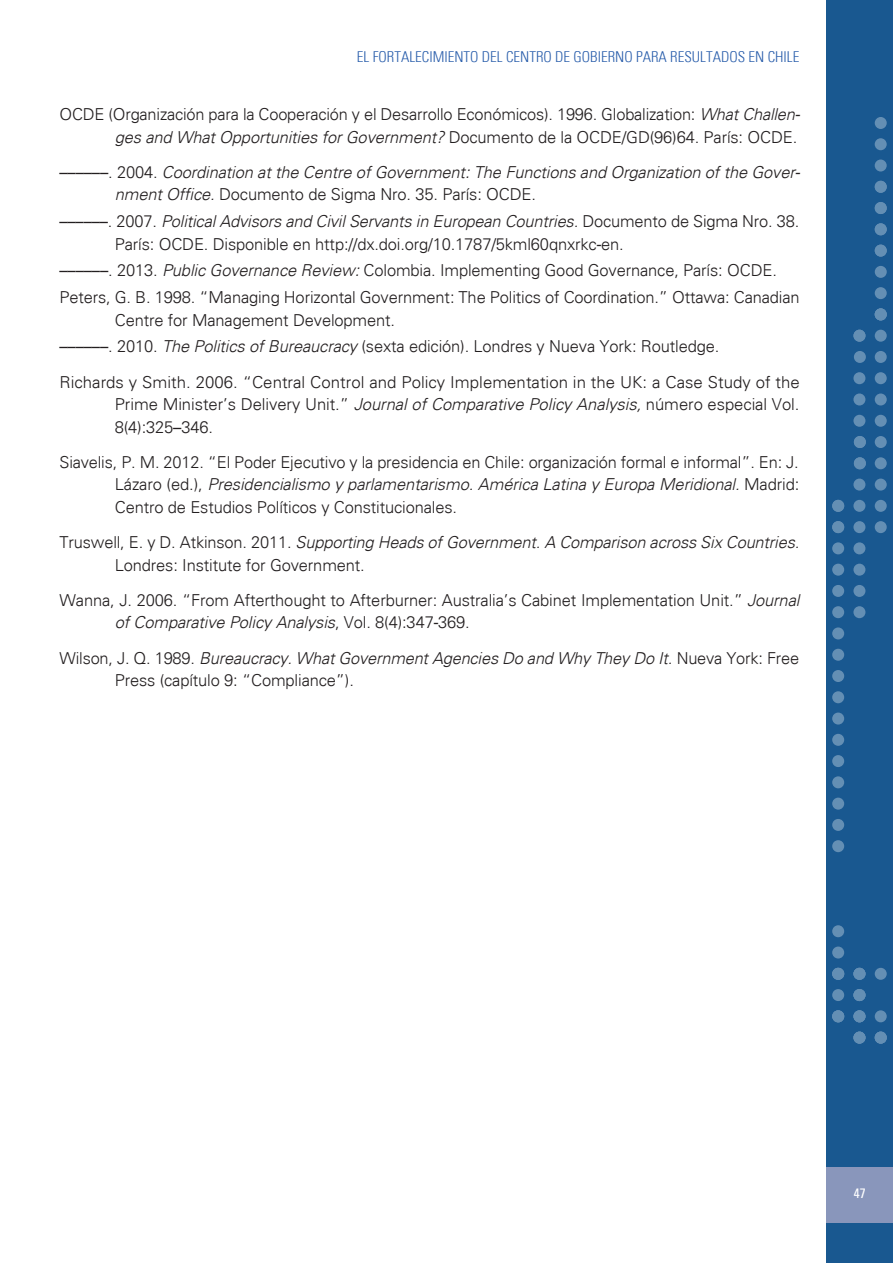
<style>
.page{position:relative;width:893px;height:1263px;background:#fff}
.page>*{position:absolute;margin:0;border:0;box-sizing:border-box;transform-origin:0 0}
.Sin_espaciado{font:300 16.5px/22.5px "Univers";letter-spacing:-.01em;color:#231f20}
.Sin_espaciado-2{font:italic 300 16.5px/22.5px "Univers";letter-spacing:-.01em;color:#231f20}
.t1{font:300 condensed 15px "Univers";color:#275caa}
.t2{font:condensed 13.5px "Univers";color:#fff}
.s1{font-style:italic}
.s2{font-style:normal}
</style>
<div class="page">
<div style="left:826px;top:0;width:67px;height:1263px;background:#195890"></div>
<div style="left:875px;top:181px;width:12px;height:12px;background:#648fb4;border-radius:50%"></div>
<div style="left:875px;top:202px;width:12px;height:12px;background:#648fb4;border-radius:50%"></div>
<div style="left:875px;top:223px;width:12px;height:12px;background:#648fb4;border-radius:50%"></div>
<div style="left:875px;top:245px;width:12px;height:12px;background:#648fb4;border-radius:50%"></div>
<div style="left:875px;top:138px;width:12px;height:12px;background:#648fb4;border-radius:50%"></div>
<div style="left:875px;top:160px;width:12px;height:11px;background:#648fb4;border-radius:50%"></div>
<div style="left:875px;top:266px;width:12px;height:12px;background:#648fb4;border-radius:50%"></div>
<div style="left:853px;top:330px;width:12px;height:12px;background:#648fb4;border-radius:50%"></div>
<div style="left:854px;top:351px;width:12px;height:12px;background:#648fb4;border-radius:50%"></div>
<div style="left:854px;top:436px;width:12px;height:12px;background:#648fb4;border-radius:50%"></div>
<div style="left:854px;top:457px;width:12px;height:12px;background:#648fb4;border-radius:50%"></div>
<div style="left:832px;top:500px;width:12px;height:12px;background:#648fb4;border-radius:50%"></div>
<div style="left:832px;top:521px;width:12px;height:12px;background:#648fb4;border-radius:50%"></div>
<div style="left:875px;top:117px;width:12px;height:12px;background:#648fb4;border-radius:50%"></div>
<div style="left:875px;top:287px;width:12px;height:12px;background:#648fb4;border-radius:50%"></div>
<div style="left:875px;top:308px;width:12px;height:12px;background:#648fb4;border-radius:50%"></div>
<div style="left:875px;top:330px;width:12px;height:12px;background:#648fb4;border-radius:50%"></div>
<div style="left:875px;top:351px;width:12px;height:12px;background:#648fb4;border-radius:50%"></div>
<div style="left:875px;top:372px;width:12px;height:12px;background:#648fb4;border-radius:50%"></div>
<div style="left:875px;top:393px;width:12px;height:12px;background:#648fb4;border-radius:50%"></div>
<svg style="left:875px;top:415px;width:12px;height:12px"></svg>
<div style="left:875px;top:436px;width:12px;height:12px;background:#648fb4;border-radius:50%"></div>
<div style="left:875px;top:457px;width:12px;height:12px;background:#648fb4;border-radius:50%"></div>
<div style="left:875px;top:479px;width:12px;height:12px;background:#648fb4;border-radius:50%"></div>
<div style="left:875px;top:500px;width:12px;height:12px;background:#648fb4;border-radius:50%"></div>
<div style="left:875px;top:521px;width:12px;height:12px;background:#648fb4;border-radius:50%"></div>
<div style="left:875px;top:968px;width:12px;height:12px;background:#648fb4;border-radius:50%"></div>
<div style="left:875px;top:1010px;width:12px;height:12px;background:#648fb4;border-radius:50%"></div>
<div style="left:875px;top:1031px;width:12px;height:12px;background:#648fb4;border-radius:50%"></div>
<div style="left:853px;top:372px;width:12px;height:12px;background:#648fb4;border-radius:50%"></div>
<svg style="left:853px;top:393px;width:12px;height:12px"></svg>
<div style="left:853px;top:415px;width:12px;height:12px;background:#648fb4;border-radius:50%"></div>
<svg style="left:853px;top:479px;width:12px;height:12px"></svg>
<div style="left:853px;top:500px;width:12px;height:12px;background:#648fb4;border-radius:50%"></div>
<div style="left:853px;top:521px;width:12px;height:12px;background:#648fb4;border-radius:50%"></div>
<svg style="left:853px;top:542px;width:12px;height:12px"></svg>
<svg style="left:853px;top:564px;width:12px;height:12px"></svg>
<div style="left:853px;top:585px;width:12px;height:12px;background:#648fb4;border-radius:50%"></div>
<div style="left:853px;top:606px;width:12px;height:12px;background:#648fb4;border-radius:50%"></div>
<div style="left:853px;top:968px;width:12px;height:12px;background:#648fb4;border-radius:50%"></div>
<div style="left:853px;top:989px;width:12px;height:12px;background:#648fb4;border-radius:50%"></div>
<div style="left:853px;top:1010px;width:12px;height:12px;background:#648fb4;border-radius:50%"></div>
<div style="left:853px;top:1031px;width:12px;height:12px;background:#648fb4;border-radius:50%"></div>
<div style="left:832px;top:542px;width:12px;height:12px;background:#648fb4;border-radius:50%"></div>
<div style="left:832px;top:564px;width:12px;height:12px;background:#648fb4;border-radius:50%"></div>
<div style="left:832px;top:585px;width:12px;height:12px;background:#648fb4;border-radius:50%"></div>
<svg style="left:832px;top:606px;width:12px;height:12px"></svg>
<div style="left:832px;top:627px;width:12px;height:12px;background:#648fb4;border-radius:50%"></div>
<div style="left:832px;top:649px;width:12px;height:12px;background:#648fb4;border-radius:50%"></div>
<div style="left:832px;top:670px;width:12px;height:12px;background:#648fb4;border-radius:50%"></div>
<div style="left:832px;top:691px;width:12px;height:12px;background:#648fb4;border-radius:50%"></div>
<div style="left:832px;top:712px;width:12px;height:12px;background:#648fb4;border-radius:50%"></div>
<div style="left:832px;top:734px;width:12px;height:12px;background:#648fb4;border-radius:50%"></div>
<div style="left:832px;top:755px;width:12px;height:12px;background:#648fb4;border-radius:50%"></div>
<div style="left:832px;top:776px;width:12px;height:12px;background:#648fb4;border-radius:50%"></div>
<div style="left:832px;top:798px;width:12px;height:12px;background:#648fb4;border-radius:50%"></div>
<div style="left:832px;top:819px;width:12px;height:12px;background:#648fb4;border-radius:50%"></div>
<svg style="left:832px;top:840px;width:12px;height:12px"></svg>
<div style="left:832px;top:925px;width:12px;height:12px;background:#648fb4;border-radius:50%"></div>
<div style="left:832px;top:946px;width:12px;height:12px;background:#648fb4;border-radius:50%"></div>
<div style="left:832px;top:968px;width:12px;height:12px;background:#648fb4;border-radius:50%"></div>
<div style="left:832px;top:989px;width:12px;height:12px;background:#648fb4;border-radius:50%"></div>
<div style="left:832px;top:1010px;width:12px;height:12px;background:#648fb4;border-radius:50%"></div>
<div style="left:826px;top:1167px;width:67px;height:55px;background:#8996bb"></div>
<p class="t1" style="left:357px;top:48px;width:444px">EL FORTALECIMIENTO DEL CENTRO DE GOBIERNO PARA RESULTADOS EN CHILE</p>
<p class="Sin_espaciado" style="left:60px;top:102px;width:742px;text-align:right">OCDE (Organización para la Cooperación y el Desarrollo Económicos). 1996. Globalization: <span class="s1">What Challen&shy;ges and What Opportunities for Government?</span> Documento de la OCDE/GD(96)64. París: OCDE.</p>
<p class="Sin_espaciado-2" style="left:115px;top:160px;width:687px;text-indent:-55px"><span class="s2">––––––. 2004.</span> Coordination at the Centre of Government: The Functions and Organization of the Gover&shy;nment Office. <span class="s2">Documento de Sigma Nro. 35. París: OCDE.</span></p>
<p class="Sin_espaciado" style="left:115px;top:209px;width:686px;text-indent:-55px">––––––. 2007. <span class="s1">Political Advisors and Civil Servants in European Countries.</span> Documento de Sigma Nro. 38.<br>París: OCDE. Disponible en http://dx.doi.org/10.1787/5kml60qnxrkc-en.</p>
<p class="Sin_espaciado" style="left:60px;top:259px;width:719px">––––––. 2013. <span class="s1">Public Governance Review:</span> Colombia. Implementing Good Governance, París: OCDE.</p>
<p class="Sin_espaciado" style="left:115px;top:285px;width:686px;text-indent:-55px">Peters, G. B. 1998. “Managing Horizontal Government: The Politics of Coordination.” Ottawa: Canadian<br>Centre for Management Development.</p>
<p class="Sin_espaciado" style="left:60px;top:335px;width:661px">––––––. 2010. <span class="s1">The Politics of Bureaucracy</span> (sexta edición). Londres y Nueva York: Routledge.</p>
<p class="Sin_espaciado" style="left:115px;top:370px;width:686px;text-align:justify;text-indent:-55px">Richards y Smith. 2006. “Central Control and Policy Implementation in the UK: a Case Study of the Prime Minister’s Delivery Unit.” <span class="s1">Journal of Comparative Policy Analysis,</span> número especial Vol.<br>8(4):325–346.</p>
<p class="Sin_espaciado" style="left:115px;top:450px;width:686px;text-align:justify;text-indent:-55px">Siavelis, P. M. 2012. “El Poder Ejecutivo y la presidencia en Chile: organización formal e informal”. En: J.<br>Lázaro (ed.), <span class="s1">Presidencialismo y parlamentarismo. América Latina y Europa Meridional.</span> Madrid:<br>Centro de Estudios Políticos y Constitucionales.</p>
<p class="Sin_espaciado" style="left:115px;top:531px;width:686px;text-indent:-55px">Truswell, E. y D. Atkinson. 2011. <span class="s1">Supporting Heads of Government. A Comparison across Six Countries.<br></span>Londres: Institute for Government.</p>
<p class="Sin_espaciado" style="left:115px;top:588px;width:686px;text-indent:-55px">Wanna, J. 2006. “From Afterthought to Afterburner: Australia’s Cabinet Implementation Unit.” <span class="s1">Journal of Comparative Policy Analysis</span>, Vol. 8(4):347-369.</p>
<p class="Sin_espaciado" style="left:115px;top:646px;width:686px;text-indent:-55px">Wilson, J. Q. 1989. <span class="s1">Bureaucracy. What Government Agencies Do and Why They Do It.</span> Nueva York: Free<br>Press (capítulo 9: “Compliance”).</p>
<p class="t2" style="left:854px;top:1184px;width:13px">47</p>
</div>
